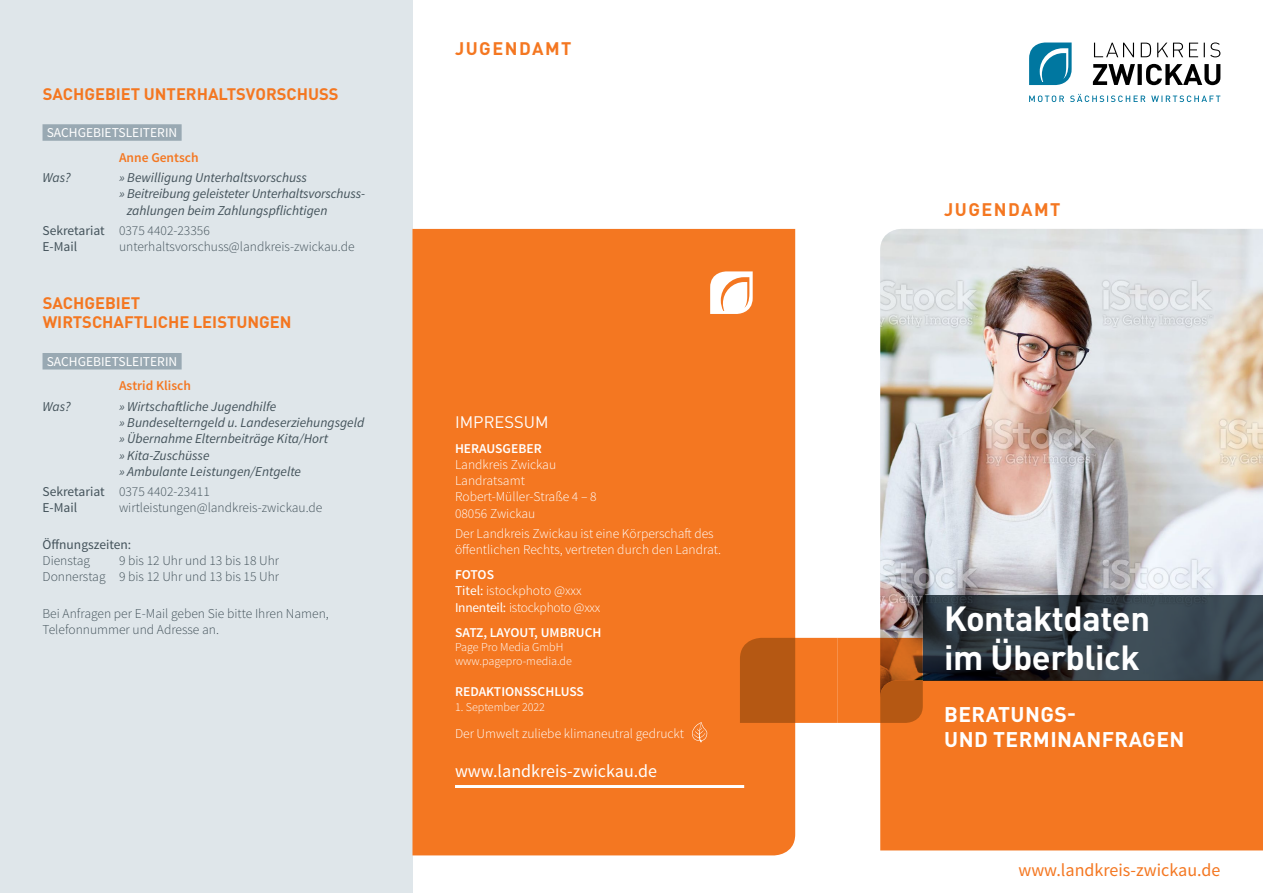
<style>
.page{position:relative;width:1263px;height:893px;background:#fff}
.page>*{position:absolute;margin:0;border:0;box-sizing:border-box;transform-origin:0 0}
.t1{font:700 34.5px/39px "DIN Pro";letter-spacing:-.015em;color:#fff}
.t2{font:700 21px/25.2px "DIN Pro";letter-spacing:.02em;color:#fff}
.t3{font:18px "Source Sans Pro";color:#fff}
.t4{font:18px "Source Sans Pro";color:#f47721}
.t5{font:700 18px "DIN Pro";letter-spacing:.08em;color:#f47721}
.t6{font:700 16.5px/19.8px "DIN Pro";color:#f47721}
.t7{font:16.5px "DIN Pro";color:#fff}
.t8{font:italic 13.5px/16.2px "Source Sans Pro";color:#43525a}
.t9{font:300 13.5px/16.2px "Source Sans Pro";color:#fff}
.t10{font:300 13.5px/16.2px "Source Sans Pro";color:#43525a;text-align:right}
.t11{font:13.5px/16.2px "Source Sans Pro";color:#43525a}
.t12{font:600 13.5px "Source Sans Pro";color:#fff}
.t13{font:13.5px "Source Sans Pro";color:#fff}
.t14{font:600 13.5px "Source Sans Pro";color:#f47721}
.t15{font:300 12px/14.4px "Source Sans Pro";color:#fff}
.s1{font-weight:300}
.s2{font-weight:600}
.s3{font-weight:400}
</style>
<div class="page">
<img style="left:880px;top:229px;width:383px;height:409px">
<div style="left:0;top:0;width:412px;height:893px;background:#dfe6ea"></div>
<div style="left:880px;top:680px;width:383px;height:170px;background:#f47721"></div>
<div style="left:412px;top:229px;width:383px;height:626px;background:#f47721"></div>
<svg style="left:740px;top:638px;width:183px;height:85px;background:#d2661a"></svg>
<svg style="left:1029px;top:43px;width:42px;height:42px;background:#2d8fb0"></svg>
<svg style="left:1093px;top:64px;width:127px;height:21px"></svg>
<svg style="left:1094px;top:43px;width:126px;height:14px"></svg>
<svg style="left:1029px;top:94px;width:191px;height:8px"></svg>
<svg style="left:923px;top:595px;width:340px;height:85px;background:#303b44"></svg>
<svg style="left:710px;top:271px;width:43px;height:43px"></svg>
<hr style="left:455px;top:785px;width:289px;height:3px;background:#fff">
<svg style="left:692px;top:722px;width:15px;height:20px"></svg>
<div style="left:43px;top:124px;width:139px;height:17px;background:#99a9b3"></div>
<div style="left:43px;top:353px;width:139px;height:16px;background:#99a9b3"></div>
<p class="t6" style="left:43px;top:82px;width:113px">SACHGEBIET UNTER</p>
<p class="t6" style="left:197px;top:82px;width:122px">HALTSVORSCHUSS</p>
<p class="t13" style="left:47px;top:124px;width:132px">SACHGEBIETSLEITERIN</p>
<p class="t14" style="left:119px;top:149px;width:81px">ANNE GENTSCH</p>
<p class="t8" style="left:43px;top:170px;width:30px">Was?</p>
<p class="t8" style="left:119px;top:170px;width:189px">» Bewilligung Unterhaltsvorschuss</p>
<p class="t8" style="left:119px;top:186px;width:248px">» Beitreibung geleisteter Unterhaltsvorschuss-</p>
<p class="t8" style="left:127px;top:202px;width:202px">zahlungen beim Zahlungspflichtigen</p>
<p class="t11" style="left:43px;top:223px;width:169px">Sekretariat <span class="s1">0375 4402-23356<br></span>E-Mail</p>
<p class="t10" style="left:119px;top:239px;width:237px">unterhaltsvorschuss@landkreis-zwickau.de</p>
<p class="t6" style="left:43px;top:291px;width:82px">SACHGEBIET<br>WIRTS</p>
<p class="t6" style="left:92px;top:310px;width:201px">CHAFTLICHE LEISTUNGEN</p>
<p class="t13" style="left:47px;top:353px;width:132px">SACHGEBIETSLEITERIN</p>
<p class="t14" style="left:119px;top:377px;width:74px">ASTRID KLISCH</p>
<p class="t8" style="left:43px;top:398px;width:30px">Was?</p>
<p class="t8" style="left:119px;top:398px;width:247px">» Wirtschaftliche Jugendhilfe<br>» Bundeselterngeld u. Landeserziehungsgeld » Übernahme Elternbeiträge Kita/Hort<br>» Kita-Zuschüsse<br>» Ambulante Leistungen/Entgelte</p>
<p class="t11" style="left:43px;top:484px;width:169px">Sekretariat <span class="s1">0375 4402-23411<br></span>E-Mail</p>
<p class="t10" style="left:119px;top:500px;width:205px">wirtleistungen@landkreis-zwickau.de</p>
<p class="t11" style="left:43px;top:537px;width:90px">Öffnungszeiten:</p>
<p class="t10" style="left:43px;top:553px;width:49px">Dienstag</p>
<p class="t10" style="left:43px;top:553px;width:238px">9 bis 12 Uhr und 13 bis 18 Uhr<br>Donnerstag 9 bis 12 Uhr und 13 bis 15 Uhr</p>
<p class="t10" style="left:43px;top:606px;width:288px;text-align:left">Bei Anfragen per E-Mail geben Sie bitte Ihren Namen,<br>Telefonnummer und Adresse an.</p>
<h3 class="t5" style="left:455px;top:34px;width:118px">JUGENDAMT</h3>
<p class="t7" style="left:455px;top:409px;width:95px">IMPRESSUM</p>
<p class="t12" style="left:455px;top:440px;width:88px">HERAUSGEBER</p>
<p class="t9" style="left:455px;top:456px;width:143px">Landkreis Zwickau<br>Landratsamt<br>Robert-Müller-Straße 4 – 8<br>08056 Zwickau</p>
<p class="t9" style="left:455px;top:525px;width:268px">Der Landkreis Zwickau ist eine Körperschaft des öffentlichen Rechts, vertreten durch den Landrat.</p>
<p class="t9" style="left:455px;top:567px;width:147px"><span class="s2">FOTOS<br></span><span class="s3">Titel:</span> istockphoto @xxx<br><span class="s3">Innenteil:</span> istockphoto @xxx</p>
<p class="t12" style="left:455px;top:624px;width:146px">SATZ, LAYOUT, U MBRUCH</p>
<p class="t15" style="left:455px;top:640px;width:118px">Page Pro Media GmbH www.pagepro-media.de</p>
<p class="t12" style="left:455px;top:683px;width:130px">REDAKTIONSSCHLUSS</p>
<p class="t15" style="left:455px;top:700px;width:92px">1. September 2022</p>
<p class="t9" style="left:455px;top:725px;width:230px">Der Umwelt zuliebe klimaneutral gedruckt</p>
<h3 class="t3" style="left:455px;top:759px;width:204px">www.landkreis-zwickau.de</h3>
<h3 class="t5" style="left:944px;top:195px;width:118px">JUGENDAMT</h3>
<h1 class="t1" style="left:944px;top:595px;width:208px">KONTAKTDATEN<br>IM ÜBERBLICK</h1>
<h2 class="t2" style="left:944px;top:699px;width:242px">BERATUNGS-<br>UND TERMINANFRAGEN</h2>
<h3 class="t4" style="left:1018px;top:859px;width:204px">www.landkreis-zwickau.de</h3>
</div>
